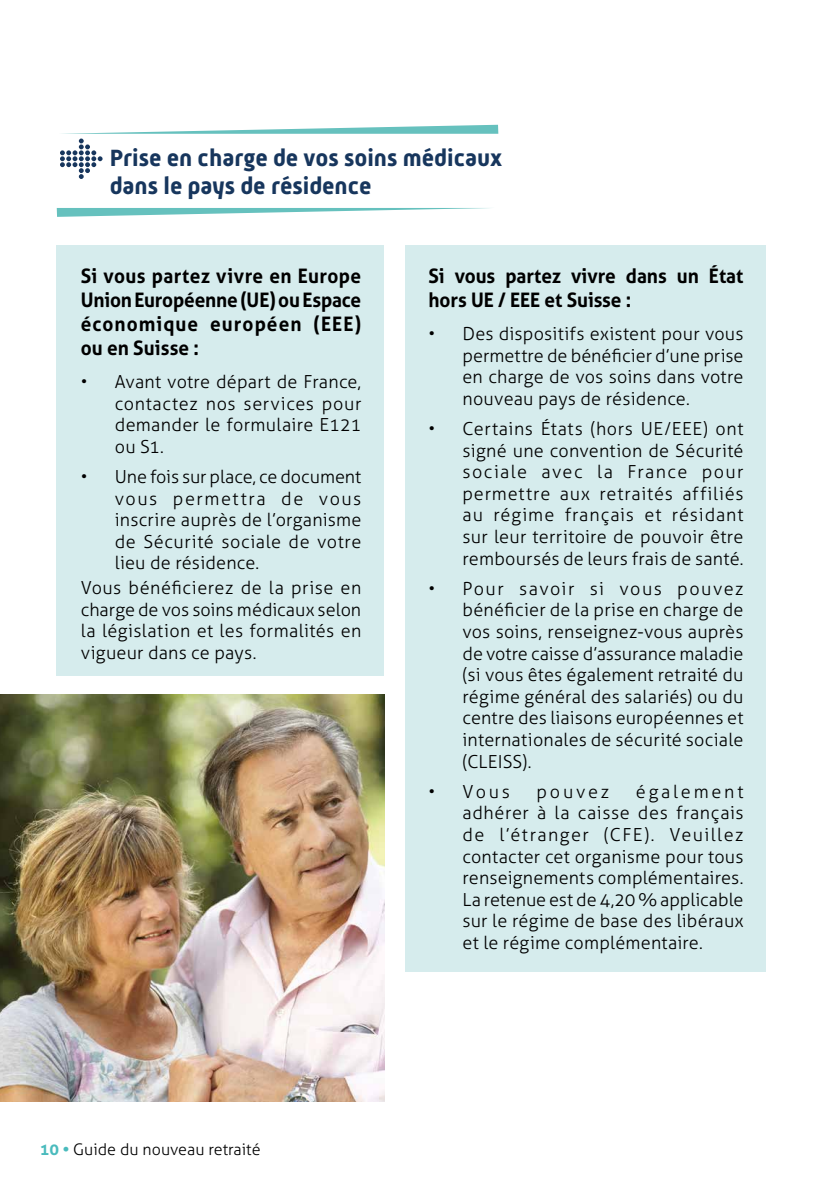
<style>
.page{position:relative;width:823px;height:1191px;background:#fff}
.page>*{position:absolute;margin:0;border:0;box-sizing:border-box;transform-origin:0 0}
.t1{font:700 24px/28.8px "Mic 32 New";color:#17365d}
.t2{font:700 20px/24px "Aller";color:#000;scale:.95 1}
.t3{font:300 18px/21.6px "Aller";letter-spacing:.015em;color:#000;text-align:justify}
.t4{font:300 16px "Aller";color:#000}
.s1{font-weight:700;color:#4abbbd}
</style>
<div class="page">
<div style="left:57px;top:246px;width:327px;height:430px;background:#d6eced"></div>
<div style="left:405px;top:246px;width:360px;height:725px;background:#d6eced"></div>
<svg style="left:57px;top:125px;width:441px;height:92px"></svg>
<svg style="left:60px;top:138px;width:42px;height:41px"></svg>
<img style="left:0;top:694px;width:384px;height:407px">
<h1 class="t1" style="left:110px;top:143px;width:394px">Prise en charge de vos soins médicaux dans le pays de résidence</h1>
<p class="t2" style="left:81px;top:264px;width:296px;text-align:justify">Si vous partez vivre en Europe Union Européenne (UE) ou Espace économique européen (EEE) ou en Suisse :</p>
<p class="t3" style="left:115px;top:371px;width:248px;text-indent:-34px">• Avant votre départ de France, contactez nos services pour demander le formulaire E121 ou S1.</p>
<p class="t3" style="left:115px;top:466px;width:248px;text-indent:-34px">• Une fois sur place, ce document vous permettra de vous inscrire auprès de l’organisme de Sécurité sociale de votre lieu de résidence.</p>
<p class="t3" style="left:81px;top:577px;width:282px">Vous bénéficierez de la prise en charge de vos soins médicaux selon la législation et les formalités en vigueur dans ce pays.</p>
<p class="t2" style="left:428px;top:264px;width:333px">Si vous partez vivre dans un État hors UE / EEE et Suisse :</p>
<p class="t3" style="left:462px;top:323px;width:282px;text-indent:-34px">• Des dispositifs existent pour vous permettre de bénéficier d’une prise en charge de vos soins dans votre nouveau pays de résidence.</p>
<p class="t3" style="left:462px;top:418px;width:282px;text-indent:-34px">• Certains États (hors UE/EEE) ont signé une convention de Sécurité sociale avec la France pour permettre aux retraités affiliés au régime français et résidant sur leur territoire de pouvoir être remboursés de leurs frais de santé.</p>
<p class="t3" style="left:462px;top:577px;width:282px;text-indent:-34px">• Pour savoir si vous pouvez bénéficier de la prise en charge de vos soins, renseignez-vous auprès de votre caisse d’assurance maladie (si vous êtes également retraité du régime général des salariés) ou du centre des liaisons européennes et internationales de sécurité sociale (CLEISS).</p>
<p class="t3" style="left:428px;top:780px;width:83px">• Vous</p>
<p class="t3" style="left:536px;top:780px;width:74px">pouvez</p>
<p class="t3" style="left:462px;top:780px;width:282px;text-indent:173px">également adhérer à la caisse des français de l’étranger (CFE). Veuillez contacter cet organisme pour tous renseignements complémentaires.<br>La retenue est de 4,20 % applicable sur le régime de base des libéraux et le régime complémentaire.</p>
<p class="t4" style="left:40px;top:1139px;width:222px"><span class="s1">10 •</span> Guide du nouveau retraité</p>
</div>
